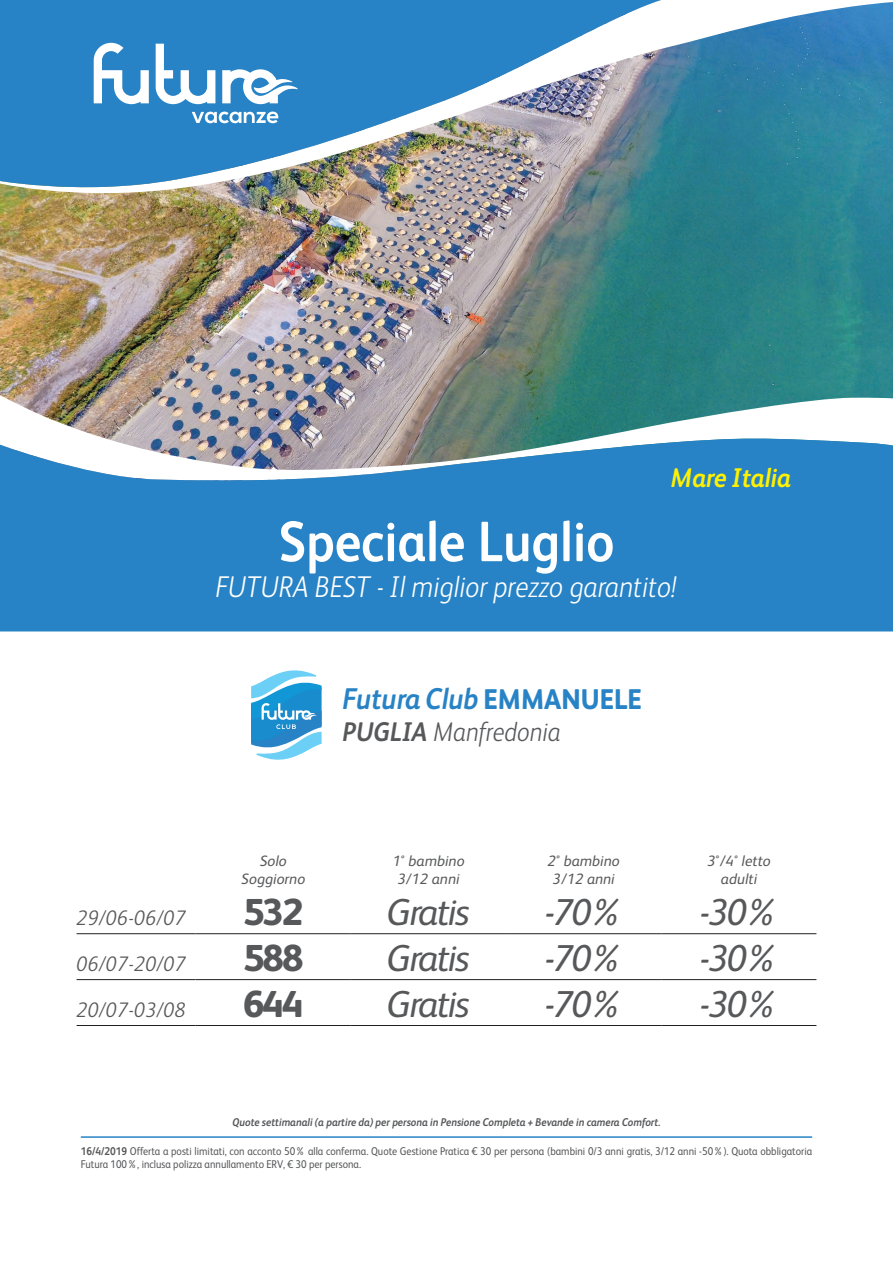
<style>
.page{position:relative;width:893px;height:1263px;background:#fff}
.page>*{position:absolute;margin:0;border:0;box-sizing:border-box;transform-origin:0 0}
.t1{font:700 57px "FS Albert";color:#fff;scale:.9 1}
.t2{font:italic 37.5px "FS Albert";letter-spacing:-.05em;color:#57585a}
.t3{font:800 37.5px "FS Albert";letter-spacing:-.05em;color:#57585a}
.t4{font:italic 300 30px "FS Albert";color:#fff;scale:.9 1}
.t5{font:italic 700 30px "FS Albert";letter-spacing:-.015em;color:#2783c5;scale:.9 1}
.t6{font:italic 300 27px "FS Albert";color:#57585a;scale:.9 1}
.t7{font:italic 700 27px "FS Albert";letter-spacing:-.005em;color:#fff101;scale:.9 1}
.t8{font:italic 300 21px "FS Albert";color:#57585a}
.t9{font:italic 15px/18px "FS Albert";color:#57585a;text-align:center}
.t10{font:11.25px/13.5px "FS Albert";color:#57585a;scale:.9 1}
.t11{font:italic 700 11.25px "FS Albert";color:#57585a;scale:.9 1}
.s1{font-weight:800;font-style:normal;font-size:28.5px}
.s2{font-weight:700}
</style>
<div class="page">
<img style="left:0;top:203px;width:893px;height:186px">
<img style="left:0;top:389px;width:893px;height:48px">
<svg style="left:0;top:2px;width:893px;height:201px;background:#458ca6"></svg>
<svg style="left:0;top:437px;width:893px;height:194px;background:#398ac5"></svg>
<img style="left:0;top:0;width:719px;height:197px">
<svg style="left:251px;top:670px;width:71px;height:90px"></svg>
<hr style="left:77px;top:933px;width:119px;height:1px;background:#231f20">
<hr style="left:196px;top:933px;width:155px;height:1px;background:#231f20">
<hr style="left:351px;top:933px;width:155px;height:1px;background:#231f20">
<hr style="left:506px;top:933px;width:155px;height:1px;background:#231f20">
<hr style="left:661px;top:933px;width:155px;height:1px;background:#231f20">
<hr style="left:77px;top:979px;width:119px;height:1px;background:#231f20">
<hr style="left:196px;top:979px;width:155px;height:1px;background:#231f20">
<hr style="left:351px;top:979px;width:155px;height:1px;background:#231f20">
<hr style="left:506px;top:979px;width:155px;height:1px;background:#231f20">
<hr style="left:661px;top:979px;width:155px;height:1px;background:#231f20">
<hr style="left:77px;top:1025px;width:119px;height:1px;background:#231f20">
<hr style="left:196px;top:1025px;width:155px;height:1px;background:#231f20">
<hr style="left:351px;top:1025px;width:155px;height:1px;background:#231f20">
<hr style="left:506px;top:1025px;width:155px;height:1px;background:#231f20">
<hr style="left:661px;top:1025px;width:155px;height:1px;background:#231f20">
<hr style="left:81px;top:1136px;width:731px;height:2px;background:#2783c5">
<svg style="left:94px;top:43px;width:204px;height:80px"></svg>
<h3 class="t7" style="left:671px;top:462px;width:135px">Mare Italia</h3>
<h1 class="t1" style="left:279px;top:509px;width:375px">Speciale Luglio</h1>
<h3 class="t4" style="left:216px;top:570px;width:514px">FUTURA BEST - Il miglior prezzo garantito!</h3>
<h3 class="t5" style="left:343px;top:681px;width:331px">Futura Club <span class="s1">EMMANUELE</span></h3>
<h3 class="t6" style="left:343px;top:716px;width:244px"><span class="s2">Puglia</span> Manfredonia</h3>
<h3 class="t9" style="left:242px;top:851px;width:65px">Solo<br>Soggiorno</h3>
<h3 class="t9" style="left:393px;top:851px;width:73px">1° bambino<br>3/12 anni</h3>
<h3 class="t9" style="left:548px;top:851px;width:73px">2° bambino<br>3/12 anni</h3>
<h3 class="t9" style="left:707px;top:851px;width:65px">3°/4° letto adulti</h3>
<h3 class="t8" style="left:77px;top:906px;width:111px">29/06-06/07</h3>
<h2 class="t3" style="left:243px;top:890px;width:62px">532</h2>
<h2 class="t2" style="left:387px;top:891px;width:84px">Gratis</h2>
<h2 class="t2" style="left:545px;top:891px;width:79px">-70%</h2>
<h2 class="t2" style="left:700px;top:891px;width:79px">-30%</h2>
<h3 class="t8" style="left:77px;top:952px;width:111px">06/07-20/07</h3>
<h2 class="t3" style="left:243px;top:936px;width:62px">588</h2>
<h2 class="t2" style="left:387px;top:937px;width:84px">Gratis</h2>
<h2 class="t2" style="left:545px;top:937px;width:79px">-70%</h2>
<h2 class="t2" style="left:700px;top:937px;width:79px">-30%</h2>
<h3 class="t8" style="left:77px;top:998px;width:111px">20/07-03/08</h3>
<h2 class="t3" style="left:243px;top:982px;width:62px">644</h2>
<h2 class="t2" style="left:387px;top:983px;width:84px">Gratis</h2>
<h2 class="t2" style="left:545px;top:983px;width:79px">-70%</h2>
<h2 class="t2" style="left:700px;top:983px;width:79px">-30%</h2>
<p class="t11" style="left:232px;top:1115px;width:477px">Quote settimanali (a partire da) per persona in Pensione Completa + Bevande in camera Comfort.</p>
<p class="t10" style="left:81px;top:1144px;width:814px"><span class="s2">16/4/2019</span> Offerta a posti limitati, con acconto 50% alla conferma. Quote Gestione Pratica € 30 per persona (bambini 0/3 anni gratis, 3/12 anni -50%). Quota obbligatoria<br>Futura 100%, inclusa polizza annullamento ERV, € 30 per persona.</p>
</div>
